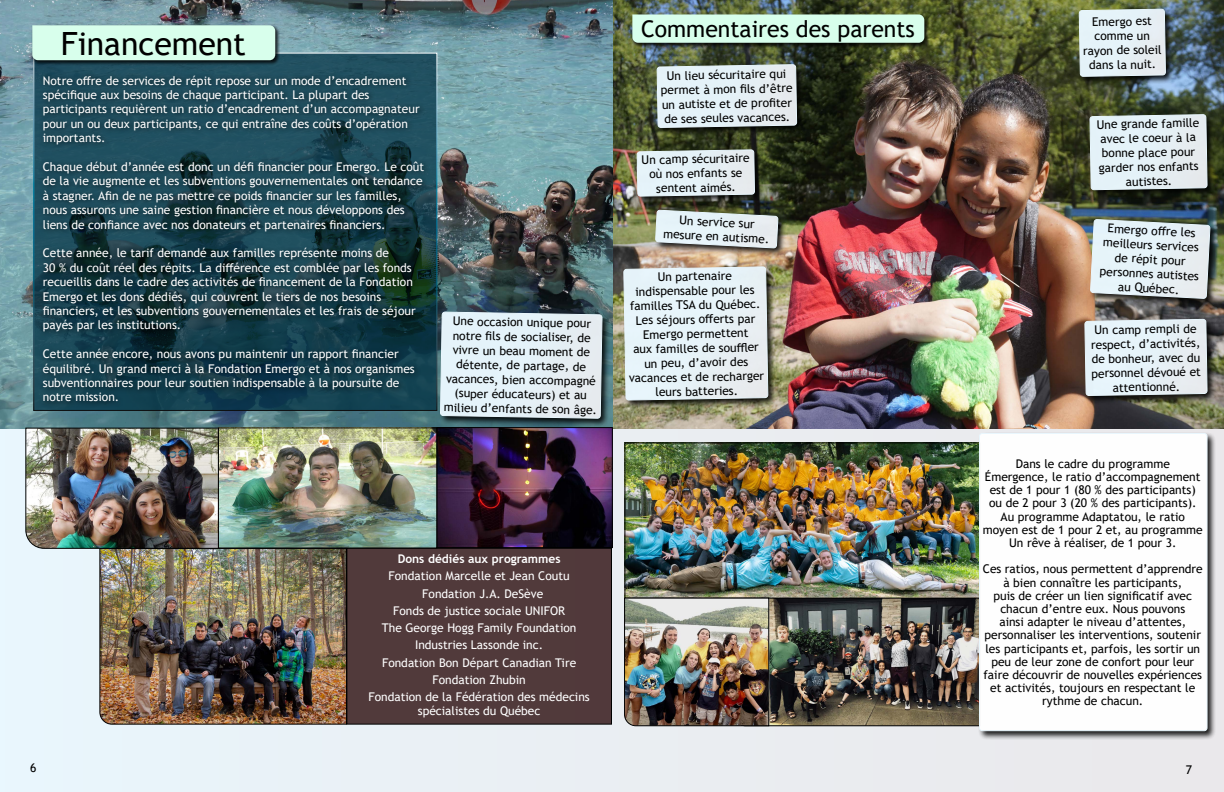
<style>
.page{position:relative;width:1224px;height:792px;background:#fff}
.page>*{position:absolute;margin:0;border:0;box-sizing:border-box;transform-origin:0 0}
.t1{font:32px "Trebuchet MS";color:#000}
.t2{font:23px "Trebuchet MS";color:#000}
.t3{font:12px/14.4px "Trebuchet MS";color:#000;text-align:center}
.t4{font:12px/14.4px "Trebuchet MS";color:#fff}
.t5{font:700 12px "Trebuchet MS";color:#fff}
</style>
<div class="page">
<div style="left:0;top:422px;width:1224px;height:370px;background:#eaeff4"></div>
<img style="left:0;top:0;width:1224px;height:428px">
<div style="left:1084px;top:318px;width:132px;height:87px;background:#000;opacity:.91"></div>
<svg style="left:1084px;top:319px;width:124px;height:77px"></svg>
<div style="left:1078px;top:8px;width:97px;height:78px;background:#000;opacity:.91"></div>
<svg style="left:1078px;top:9px;width:88px;height:67px"></svg>
<div style="left:439px;top:311px;width:173px;height:117px;background:#000;opacity:.91"></div>
<img style="left:439px;top:199px;width:164px;height:220px">
<div style="left:1089px;top:218px;width:130px;height:90px;background:#000;opacity:.91"></div>
<div style="left:1089px;top:113px;width:127px;height:86px;background:#000;opacity:.91"></div>
<svg style="left:1089px;top:115px;width:122px;height:188px"></svg>
<div style="left:655px;top:209px;width:132px;height:48px;background:#000;opacity:.91"></div>
<div style="left:656px;top:63px;width:150px;height:74px;background:#000;opacity:.91"></div>
<svg style="left:636px;top:65px;width:162px;height:184px"></svg>
<svg style="left:35px;top:55px;width:400px;height:354px;fill:#204f5f"></svg>
<div style="left:38px;top:71px;width:393px;height:337px;background:#000;opacity:.75"></div>
<div style="left:622px;top:266px;width:155px;height:143px;background:#000;opacity:.91"></div>
<svg style="left:623px;top:267px;width:146px;height:162px"></svg>
<div style="left:347px;top:548px;width:264px;height:176px;background:#513a3b"></div>
<div style="left:346px;top:548px;width:266px;height:177px;border:1px solid #000"></div>
<div style="left:31px;top:24px;width:249px;height:41px;background:#000;opacity:.8"></div>
<div style="left:32px;top:25px;width:243px;height:35px;background:#d8ffec"></div>
<img style="left:626px;top:444px;width:352px;height:145px">
<div style="left:978px;top:432px;width:238px;height:308px;background:#000;opacity:.91"></div>
<div style="left:979px;top:433px;width:228px;height:298px;background:#fff;border-radius:3px"></div>
<div style="left:979px;top:433px;width:229px;height:298px;border:1px solid #e9f7fe;border-radius:3px"></div>
<img style="left:624px;top:589px;width:357px;height:138px">
<div style="left:631px;top:13px;width:298px;height:35px;background:#000;opacity:.8"></div>
<svg style="left:632px;top:14px;width:292px;height:29px"></svg>
<img style="left:220px;top:429px;width:391px;height:117px">
<div style="left:437px;top:427px;width:176px;height:121px;border:1px solid #000101"></div>
<img style="left:99px;top:548px;width:249px;height:177px">
<img style="left:25px;top:427px;width:194px;height:122px">
<h1 class="t1" style="left:61px;top:23px;width:187px">Financement</h1>
<p class="t4" style="left:43px;top:73px;width:378px">Notre offre de services de répit repose sur un mode d’encadrement spécifique aux besoins de chaque participant. La plupart des participants requièrent un ratio d’encadrement d’un accompagnateur pour un ou deux participants, ce qui entraîne des coûts d’opération importants.</p>
<p class="t4" style="left:43px;top:160px;width:383px">Chaque début d’année est donc un défi financier pour Emergo. Le coût de la vie augmente et les subventions gouvernementales ont tendance à stagner. Afin de ne pas mettre ce poids financier sur les familles, nous assurons une saine gestion financière et nous développons des liens de confiance avec nos donateurs et partenaires financiers.</p>
<p class="t4" style="left:43px;top:246px;width:374px">Cette année, le tarif demandé aux familles représente moins de<br>30 % du coût réel des répits. La différence est comblée par les fonds recueillis dans le cadre des activités de financement de la Fondation Emergo et les dons dédiés, qui couvrent le tiers de nos besoins financiers, et les subventions gouvernementales et les frais de séjour payés par les institutions.</p>
<p class="t4" style="left:43px;top:347px;width:374px">Cette année encore, nous avons pu maintenir un rapport financier équilibré. Un grand merci à la Fondation Emergo et à nos organismes subventionnaires pour leur soutien indispensable à la poursuite de notre mission.</p>
<p class="t3" style="left:446px;top:314px;width:155px;rotate:1deg">Une occasion unique pour notre fi ls de socialiser, de vivre un beau moment de détente, de partage, de vacances, bien accompagné (super éducateurs) et au milieu d’enfants de son âge.</p>
<h2 class="t2" style="left:641px;top:14px;width:275px">Commentaires des parents</h2>
<p class="t3" style="left:660px;top:69px;width:133px;rotate:-1deg">Un lieu sécuritaire qui permet à mon fi ls d’être un autiste et de profi ter de ses seules vacances.</p>
<p class="t3" style="left:641px;top:152px;width:110px;rotate:-1deg">Un camp sécuritaire où nos enfants se sentent aimés.</p>
<p class="t3" style="left:664px;top:212px;width:108px;rotate:3deg">Un service sur mesure en autisme.</p>
<p class="t3" style="left:627px;top:270px;width:137px;rotate:-1deg">Un partenaire indispensable pour les familles TSA du Québec.<br>Les séjours off erts par<br>Emergo permettent<br>aux familles de souffl er un peu, d’avoir des vacances et de recharger leurs batteries.</p>
<p class="t5" style="left:398px;top:551px;width:164px">Dons dédiés aux programmes</p>
<p class="t4" style="left:388px;top:569px;width:183px">Fondation Marcelle et Jean Coutu</p>
<p class="t4" style="left:422px;top:586px;width:122px">Fondation J.A. DeSève</p>
<p class="t4" style="left:393px;top:603px;width:174px">Fonds de justice sociale UNIFOR</p>
<p class="t4" style="left:382px;top:621px;width:196px">The George Hogg Family Foundation</p>
<p class="t4" style="left:415px;top:638px;width:130px">Industries Lassonde inc.</p>
<p class="t4" style="left:382px;top:655px;width:196px">Fondation Bon Départ Canadian Tire</p>
<p class="t4" style="left:432px;top:672px;width:95px">Fondation Zhubin</p>
<p class="t4" style="left:368px;top:690px;width:223px">Fondation de la Fédération des médecins</p>
<p class="t4" style="left:418px;top:704px;width:124px">spécialistes du Québec</p>
<p class="t3" style="left:1083px;top:15px;width:80px;rotate:-1deg">Emergo est comme un rayon de soleil dans la nuit.</p>
<p class="t3" style="left:1097px;top:117px;width:104px;rotate:-1deg">Une grande famille avec le coeur à la bonne place pour garder nos enfants autistes.</p>
<p class="t3" style="left:1103px;top:221px;width:101px;rotate:3deg">Emergo off re les meilleurs services de répit pour personnes autistes au Québec.</p>
<p class="t3" style="left:1091px;top:323px;width:111px;rotate:-1deg">Un camp rempli de respect, d’activités, de bonheur, avec du personnel dévoué et attentionné.</p>
<p class="t3" style="left:983px;top:457px;width:221px;line-height:13.2px">Dans le cadre du programme Émergence, le ratio d’accompagnement est de 1 pour 1 (80 % des participants) ou de 2 pour 3 (20 % des participants).<br>Au programme Adaptatou, le ratio moyen est de 1 pour 2 et, au programme Un rêve à réaliser, de 1 pour 3.</p>
<p class="t3" style="left:983px;top:562px;width:221px;line-height:13.2px">Ces ratios, nous permettent d’apprendre à bien connaître les participants,<br>puis de créer un lien significatif avec chacun d’entre eux. Nous pouvons<br>ainsi adapter le niveau d’attentes, personnaliser les interventions, soutenir les participants et, parfois, les sortir un peu de leur zone de confort pour leur faire découvrir de nouvelles expériences et activités, toujours en respectant le rythme de chacun.</p>
<p class="t3" style="left:30px;top:761px;width:8px">6</p>
<p class="t3" style="left:1186px;top:762px;width:8px">7</p>
</div>
